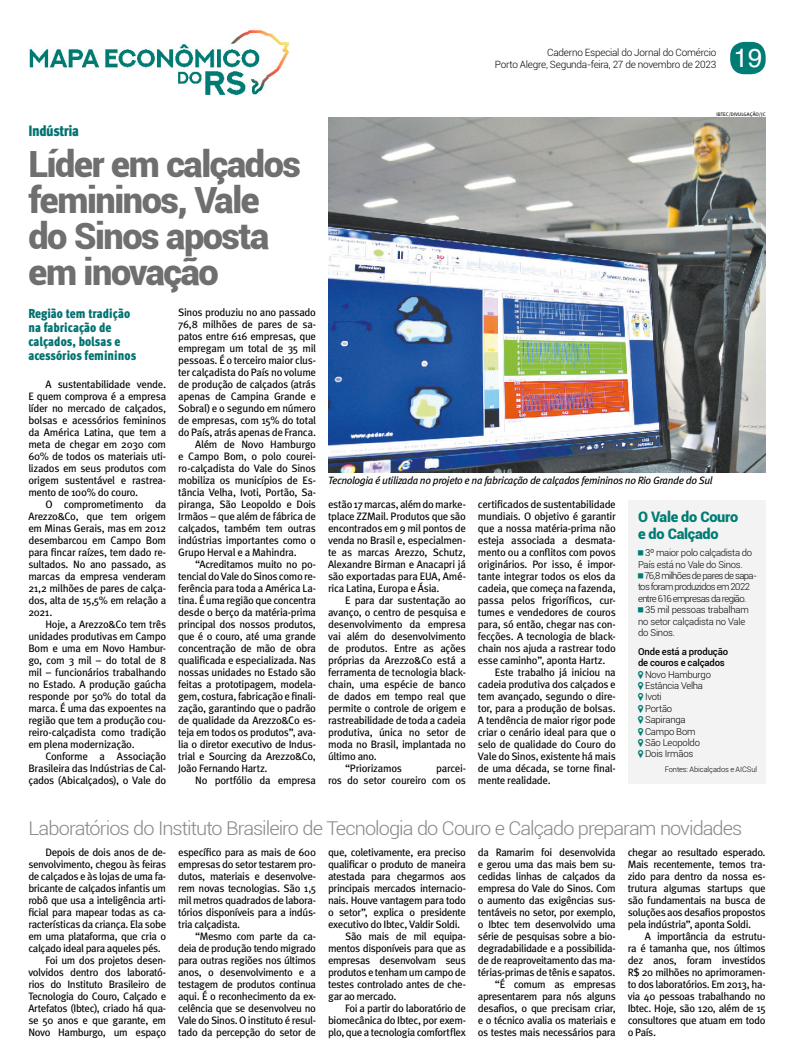
<style>
.page{position:relative;width:794px;height:1063px;background:#fff}
.page>*{position:absolute;margin:0;border:0;box-sizing:border-box;transform-origin:0 0}
.Abre{font:900 36.1px/36px "Roboto";letter-spacing:-.04em;color:#706f6f}
.t1{font:26px "Helvetica";color:#fff}
.Retranca_2_1{font:300 19px "Roboto";letter-spacing:-.045em;color:#878787;scale:1.05 1}
.CARTOLA{font:900 15px "Meta Cond";letter-spacing:-.03em;color:#007270}
.SUBTIT_BOX{font:900 14.5px/17.4px "Roboto";letter-spacing:-.015em;color:#007c74}
.Linha_de_Apoio{font:900 13px/14px "Meta Cond";color:#007270}
.TEXTO{font:10.8px/12px "Meta";letter-spacing:-.03em;color:#000;text-align:justify}
.Legenda{font:italic 10.6px "Meta";letter-spacing:-.03em;color:#000}
.t2{font:300 10px "Roboto";letter-spacing:-.025em;color:#000}
.TEXTO-2{font:300 9.5px/11.4px "Roboto";letter-spacing:-.025em;color:#000}
.TEXTO-3{font:300 9.5px/11.4px "Roboto";letter-spacing:-.065em;color:#000}
.TEXTO-4{font:500 9.5px/11.4px "Roboto";letter-spacing:-.015em;color:#000}
.TEXTO-5{font:300 7.5px "Roboto";letter-spacing:-.015em;color:#000}
.Crédito{font:5px "Meta Book Caps";color:#000}
</style>
<div class="page">
<div style="left:730px;top:42px;width:35px;height:32px;background:#007c74;border-radius:14px"></div>
<img style="left:29px;top:29px;width:261px;height:66px">
<div style="left:628px;top:500px;width:137px;height:284px;background:#f3f3f3"></div>
<img style="left:328px;top:118px;width:437px;height:355px">
<p class="t2" style="left:547px;top:46px;width:171px">Caderno Especial do Jornal do Comércio</p>
<p class="t2" style="left:495px;top:57px;width:223px">Porto Alegre, Segunda-feira, 27 de novembro de 2023</p>
<p class="t1" style="left:733px;top:43px;width:30px">19</p>
<p class="Crédito" style="left:716px;top:112px;width:51px">IBTEC/DIVULGAÇÃO/JC</p>
<p class="CARTOLA" style="left:28px;top:121px;width:52px">Indústria</p>
<p class="Abre" style="left:28px;top:144px;width:274px">Líder em calçados femininos, Vale do Sinos aposta em inovação</p>
<p class="Linha_de_Apoio" style="left:28px;top:306px;width:109px">Região tem tradição na fabricação de calçados, bolsas e acessórios femininos</p>
<p class="TEXTO" style="left:28px;top:378px;width:139px;text-indent:17px">A sustentabilidade vende.<br>E quem comprova é a empresa líder no mercado de calçados, bolsas e acessórios femininos da América Latina, que tem a meta de chegar em 2030 com 60% de todos os materiais uti&shy;lizados em seus produtos com origem sustentável e rastrea&shy;mento de 100% do couro.</p>
<p class="TEXTO" style="left:28px;top:498px;width:139px;text-indent:17px">O comprometimento da Arezzo&amp;Co, que tem origem em Minas Gerais, mas em 2012 desembarcou em Campo Bom para fincar raízes, tem dado re&shy;sultados. No ano passado, as marcas da empresa venderam 21,2 milhões de pares de calça&shy;dos, alta de 15,5% em relação a 2021.</p>
<p class="TEXTO" style="left:28px;top:618px;width:139px;text-indent:17px">Hoje, a Arezzo&amp;Co tem três unidades produtivas em Campo Bom e uma em Novo Hambur&shy;go, com 3 mil – do total de 8 mil – funcionários trabalhando no Estado. A produção gaúcha responde por 50% do total da marca. É uma das expoentes na região que tem a produção cou&shy;reiro-calçadista como tradição em plena modernização.</p>
<p class="TEXTO" style="left:28px;top:750px;width:139px;text-indent:17px">Conforme a Associação Brasileira das Indústrias de Cal&shy;çados (Abicalçados), o Vale do</p>
<p class="TEXTO" style="left:178px;top:306px;width:139px">Sinos produziu no ano passado 76,8 milhões de pares de sa&shy;patos entre 616 empresas, que empregam um total de 35 mil pessoas. É o terceiro maior clus&shy;ter calçadista do País no volume de produção de calçados (atrás apenas de Campina Grande e Sobral) e o segundo em número de empresas, com 15% do total do País, atrás apenas de Franca.</p>
<p class="TEXTO" style="left:178px;top:438px;width:139px;text-indent:17px">Além de Novo Hamburgo e Campo Bom, o polo courei&shy;ro-calçadista do Vale do Sinos mobiliza os municípios de Es&shy;tância Velha, Ivoti, Portão, Sa&shy;piranga, São Leopoldo e Dois Irmãos – que além de fábrica de calçados, também tem outras indústrias importantes como o Grupo Herval e a Mahindra.</p>
<p class="TEXTO" style="left:178px;top:558px;width:139px;text-indent:17px">“Acreditamos muito no po&shy;tencial do Vale do Sinos como re&shy;ferência para toda a América La&shy;tina. É uma região que concentra desde o berço da matéria-prima principal dos nossos produtos, que é o couro, até uma grande concentração de mão de obra qualificada e especializada. Nas nossas unidades no Estado são feitas a prototipagem, modela&shy;gem, costura, fabricação e finali&shy;zação, garantindo que o padrão de qualidade da Arezzo&amp;Co es&shy;teja em todos os produtos”, ava&shy;lia o diretor executivo de Indus&shy;trial e Sourcing da Arezzo&amp;Co, João Fernando Hartz.</p>
<p class="TEXTO" style="left:195px;top:774px;width:122px">No portfólio da empresa</p>
<p class="Legenda" style="left:328px;top:474px;width:386px">Tecnologia é utilizada no projeto e na fabricação de calçados femininos no Rio Grande do Sul</p>
<p class="TEXTO" style="left:328px;top:498px;width:139px">estão 17 marcas, além do marke&shy;tplace ZZMail. Produtos que são encontrados em 9 mil pontos de venda no Brasil e, especialmen&shy;te as marcas Arezzo, Schutz, Alexandre Birman e Anacapri já são exportadas para EUA, Amé&shy;rica Latina, Europa e Ásia.</p>
<p class="TEXTO" style="left:328px;top:594px;width:139px;text-indent:17px">E para dar sustentação ao avanço, o centro de pesquisa e desenvolvimento da empresa vai além do desenvolvimento de produtos. Entre as ações próprias da Arezzo&amp;Co está a ferramenta de tecnologia black&shy;chain, uma espécie de banco de dados em tempo real que permite o controle de origem e rastreabilidade de toda a cadeia produtiva, única no setor de moda no Brasil, implantada no último ano.</p>
<p class="TEXTO" style="left:345px;top:762px;width:58px">“Priorizamos</p>
<p class="TEXTO" style="left:478px;top:498px;width:139px">certificados de sustentabilidade mundiais. O objetivo é garantir que a nossa matéria-prima não esteja associada a desmata&shy;mento ou a conflitos com povos originários. Por isso, é impor&shy;tante integrar todos os elos da cadeia, que começa na fazenda, passa pelos frigoríficos, cur&shy;tumes e vendedores de couros para, só então, chegar nas con&shy;fecções. A tecnologia de black&shy;chain nos ajuda a rastrear todo esse caminho”, aponta Hartz.</p>
<p class="TEXTO" style="left:478px;top:666px;width:139px;text-indent:17px">Este trabalho já iniciou na cadeia produtiva dos calçados e tem avançado, segundo o dire&shy;tor, para a produção de bolsas.<br>A tendência de maior rigor pode criar o cenário ideal para que o selo de qualidade do Couro do Vale do Sinos, existente há mais de uma década, se torne final&shy;mente realidade.</p>
<p class="Retranca_2_1" style="left:28px;top:815px;width:681px">Laboratórios do Instituto Brasileiro de Tecnologia do Couro e Calçado preparam novidades</p>
<p class="TEXTO" style="left:28px;top:846px;width:139px;text-indent:17px">Depois de dois anos de de&shy;senvolvimento, chegou às feiras de calçados e às lojas de uma fa&shy;bricante de calçados infantis um robô que usa a inteligência arti&shy;ficial para mapear todas as ca&shy;racterísticas da criança. Ela sobe em uma plataforma, que cria o calçado ideal para aqueles pés.</p>
<p class="TEXTO" style="left:28px;top:954px;width:139px;text-indent:17px">Foi um dos projetos desen&shy;volvidos dentro dos laborató&shy;rios do Instituto Brasileiro de Tecnologia do Couro, Calçado e Artefatos (Ibtec), criado há qua&shy;se 50 anos e que garante, em Novo Hamburgo, um espaço</p>
<p class="SUBTIT_BOX" style="left:638px;top:508px;width:102px">O Vale do Couro e do Calçado</p>
<p class="TEXTO-2" style="left:638px;top:547px;width:116px;text-indent:7px">3º maior polo calçadista do<br>País está no Vale do Sinos.</p>
<p class="TEXTO-3" style="left:638px;top:570px;width:121px;text-indent:6px">76,8 milhões de pares de sapa&shy;tos foram produzidos em 2022 entre 616 empresas da região.</p>
<p class="TEXTO-2" style="left:638px;top:604px;width:112px;text-indent:7px">35 mil pessoas trabalham no setor calçadista no Vale do Sinos.</p>
<p class="TEXTO-4" style="left:638px;top:645px;width:92px">Onde está a produção de couros e calçados</p>
<p class="TEXTO-2" style="left:645px;top:668px;width:67px">Novo Hamburgo</p>
<p class="TEXTO-2" style="left:645px;top:680px;width:60px">Estância Velha</p>
<p class="TEXTO-2" style="left:645px;top:691px;width:18px">Ivoti</p>
<p class="TEXTO-2" style="left:645px;top:702px;width:29px">Portão</p>
<p class="TEXTO-2" style="left:645px;top:714px;width:42px">Sapiranga</p>
<p class="TEXTO-2" style="left:645px;top:725px;width:52px">Campo Bom</p>
<p class="TEXTO-2" style="left:645px;top:737px;width:56px">São Leopoldo</p>
<p class="TEXTO-2" style="left:645px;top:748px;width:50px">Dois Irmãos</p>
<p class="TEXTO-5" style="left:665px;top:764px;width:94px">Fontes: Abicalçados e AICSul</p>
<p class="TEXTO" style="left:328px;top:762px;width:139px;text-align:right">parcei-<br>ros do setor coureiro com os</p>
<p class="TEXTO" style="left:178px;top:846px;width:139px">específico para as mais de 600 empresas do setor testarem pro&shy;dutos, materiais e desenvolve&shy;rem novas tecnologias. São 1,5 mil metros quadrados de labora&shy;tórios disponíveis para a indús&shy;tria calçadista.</p>
<p class="TEXTO" style="left:178px;top:930px;width:139px;text-indent:17px">“Mesmo com parte da ca&shy;deia de produção tendo migrado para outras regiões nos últimos anos, o desenvolvimento e a testagem de produtos continua aqui. É o reconhecimento da ex&shy;celência que se desenvolveu no Vale do Sinos. O instituto é resul&shy;tado da percepção do setor de</p>
<p class="TEXTO" style="left:478px;top:846px;width:139px">da Ramarim foi desenvolvida e gerou uma das mais bem su&shy;cedidas linhas de calçados da empresa do Vale do Sinos. Com o aumento das exigências sus&shy;tentáveis no setor, por exemplo, o Ibtec tem desenvolvido uma série de pesquisas sobre a bio&shy;degradabilidade e a possibilida&shy;de de reaproveitamento das ma&shy;térias-primas de tênis e sapatos.</p>
<p class="TEXTO" style="left:478px;top:978px;width:139px;text-indent:17px">“É comum as empresas apresentarem para nós alguns desafios, o que precisam criar, e o técnico avalia os materiais e os testes mais necessários para</p>
<p class="TEXTO" style="left:628px;top:846px;width:139px">chegar ao resultado esperado.<br>Mais recentemente, temos tra&shy;zido para dentro da nossa es&shy;trutura algumas startups que são fundamentais na busca de soluções aos desafios propostos pela indústria”, aponta Soldi.</p>
<p class="TEXTO" style="left:628px;top:930px;width:139px;text-indent:17px">A importância da estrutu&shy;ra é tamanha que, nos últimos dez anos, foram investidos R$ 20 milhões no aprimoramen&shy;to dos laboratórios. Em 2013, ha&shy;via 40 pessoas trabalhando no Ibtec. Hoje, são 120, além de 15 consultores que atuam em todo o País.</p>
<p class="TEXTO" style="left:328px;top:846px;width:139px">que, coletivamente, era preciso qualificar o produto de maneira atestada para chegarmos aos principais mercados internacio&shy;nais. Houve vantagem para todo o setor”, explica o presidente executivo do Ibtec, Valdir Soldi.</p>
<p class="TEXTO" style="left:328px;top:930px;width:139px;text-indent:17px">São mais de mil equipa&shy;mentos disponíveis para que as empresas desenvolvam seus produtos e tenham um campo de testes controlado antes de che&shy;gar ao mercado.</p>
<p class="TEXTO" style="left:328px;top:1002px;width:139px;text-indent:17px">Foi a partir do laboratório de biomecânica do Ibtec, por exem&shy;plo, que a tecnologia comfortflex</p>
</div>
